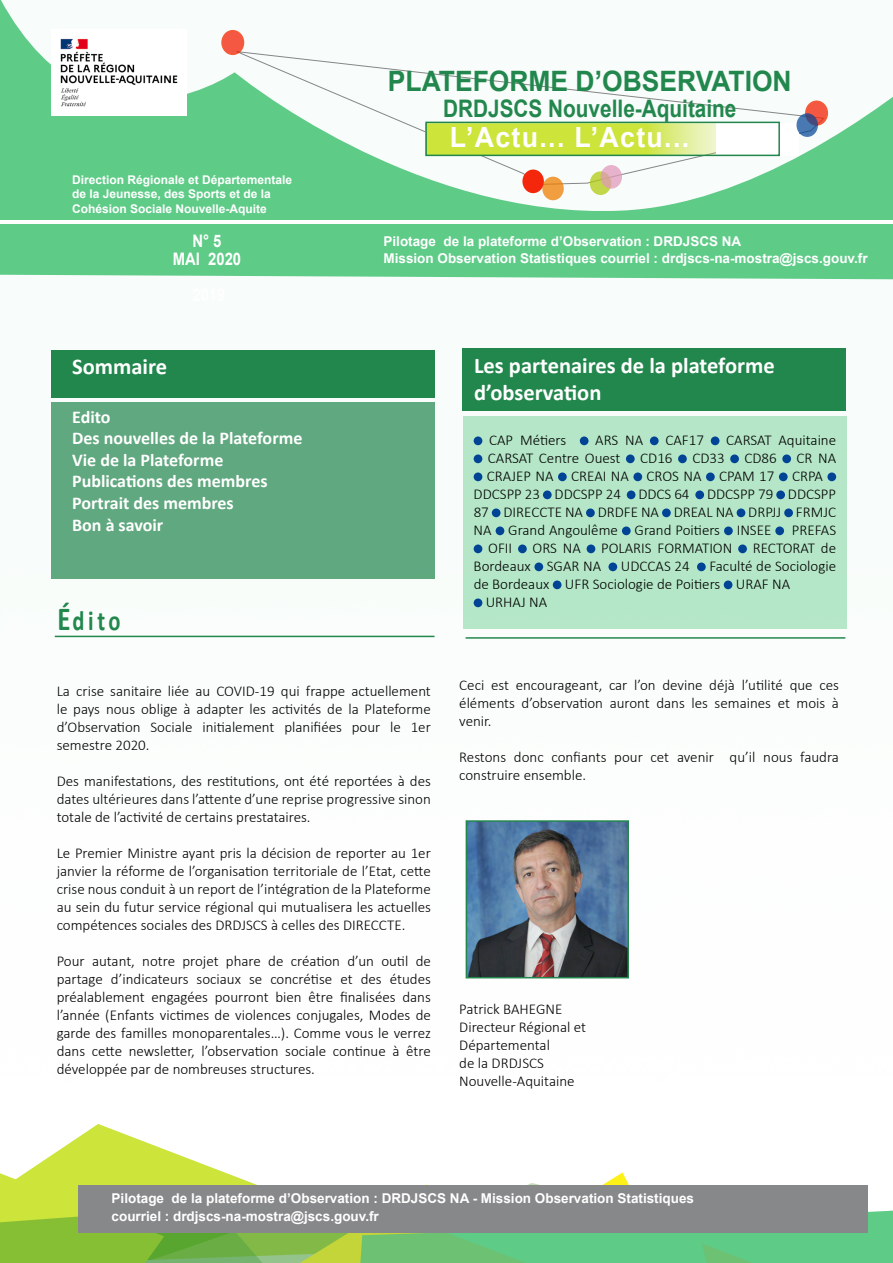
<style>
.page{position:relative;width:893px;height:1263px;background:#fff}
.page>*{position:absolute;margin:0;border:0;box-sizing:border-box;transform-origin:0 0}
.t1{font:700 28.2px "Calibri";color:#22874d;scale:.8 1}
.t2{font:700 28.05px "Arial";color:#22874d;scale:.94 1}
.t3{font:700 27.75px "Arial";letter-spacing:.05em;color:#fff;scale:.96 1}
.t4{font:700 24.15px "Arial";color:#22874d;scale:.86 1}
.t5{font:700 22.5px/27px "Calibri";color:#fff}
.t6{font:700 18px/21.6px "Calibri";color:#fff}
.t7{font:700 17.25px/18px "Arial";color:#fff;text-align:center;scale:.86 1}
.t8{font:300 15px/18px "Calibri";color:#000;text-align:justify}
.t9{font:700 13.5px/17.2px "Arial";color:#fff}
.t10{font:700 12px/14.4px "Arial";color:#fff}
.s1{font-size:33.75px}
</style>
<div class="page">
<div style="left:464px;top:416px;width:383px;height:213px;background:#b4e6c7"></div>
<svg style="left:80px;top:1124px;width:50px;height:12px"></svg>
<div style="left:51px;top:350px;width:383px;height:47px;background:#22874d"></div>
<div style="left:51px;top:402px;width:383px;height:177px;background:#60a87f"></div>
<svg style="left:0;top:1136px;width:893px;height:127px"></svg>
<svg style="left:0;top:1189px;width:703px;height:74px"></svg>
<div style="left:462px;top:349px;width:384px;height:62px;background:#22874d"></div>
<div style="left:474px;top:436px;width:8px;height:9px;background:#014495;border-radius:50%"></div>
<div style="left:580px;top:436px;width:8px;height:9px;background:#014495;border-radius:50%"></div>
<div style="left:650px;top:436px;width:9px;height:9px;background:#014495;border-radius:50%"></div>
<div style="left:711px;top:436px;width:8px;height:9px;background:#014495;border-radius:50%"></div>
<div style="left:474px;top:454px;width:8px;height:9px;background:#014495;border-radius:50%"></div>
<div style="left:626px;top:454px;width:9px;height:9px;background:#014495;border-radius:50%"></div>
<div style="left:678px;top:454px;width:9px;height:9px;background:#014495;border-radius:50%"></div>
<div style="left:730px;top:454px;width:9px;height:9px;background:#014495;border-radius:50%"></div>
<div style="left:782px;top:454px;width:9px;height:9px;background:#014495;border-radius:50%"></div>
<div style="left:474px;top:472px;width:8px;height:9px;background:#014495;border-radius:50%"></div>
<div style="left:558px;top:472px;width:9px;height:9px;background:#014495;border-radius:50%"></div>
<div style="left:633px;top:472px;width:9px;height:9px;background:#014495;border-radius:50%"></div>
<div style="left:706px;top:472px;width:9px;height:9px;background:#014495;border-radius:50%"></div>
<div style="left:779px;top:472px;width:9px;height:9px;background:#014495;border-radius:50%"></div>
<div style="left:827px;top:472px;width:9px;height:9px;background:#014495;border-radius:50%"></div>
<div style="left:543px;top:490px;width:9px;height:9px;background:#014495;border-radius:50%"></div>
<div style="left:627px;top:490px;width:8px;height:9px;background:#014495;border-radius:50%"></div>
<div style="left:695px;top:490px;width:9px;height:9px;background:#014495;border-radius:50%"></div>
<div style="left:776px;top:490px;width:9px;height:9px;background:#014495;border-radius:50%"></div>
<div style="left:492px;top:508px;width:8px;height:9px;background:#014495;border-radius:50%"></div>
<div style="left:586px;top:508px;width:9px;height:9px;background:#014495;border-radius:50%"></div>
<div style="left:662px;top:508px;width:9px;height:9px;background:#014495;border-radius:50%"></div>
<div style="left:737px;top:508px;width:8px;height:9px;background:#014495;border-radius:50%"></div>
<div style="left:784px;top:508px;width:9px;height:9px;background:#014495;border-radius:50%"></div>
<div style="left:496px;top:526px;width:8px;height:9px;background:#014495;border-radius:50%"></div>
<div style="left:622px;top:526px;width:9px;height:9px;background:#014495;border-radius:50%"></div>
<div style="left:724px;top:526px;width:9px;height:9px;background:#014495;border-radius:50%"></div>
<div style="left:775px;top:526px;width:9px;height:9px;background:#014495;border-radius:50%"></div>
<div style="left:474px;top:544px;width:8px;height:9px;background:#014495;border-radius:50%"></div>
<div style="left:518px;top:544px;width:9px;height:9px;background:#014495;border-radius:50%"></div>
<div style="left:587px;top:544px;width:8px;height:9px;background:#014495;border-radius:50%"></div>
<div style="left:738px;top:544px;width:9px;height:9px;background:#014495;border-radius:50%"></div>
<div style="left:534px;top:562px;width:9px;height:9px;background:#014495;border-radius:50%"></div>
<div style="left:608px;top:562px;width:9px;height:9px;background:#014495;border-radius:50%"></div>
<div style="left:697px;top:562px;width:9px;height:9px;background:#014495;border-radius:50%"></div>
<div style="left:553px;top:580px;width:8px;height:9px;background:#014495;border-radius:50%"></div>
<div style="left:724px;top:580px;width:8px;height:9px;background:#014495;border-radius:50%"></div>
<div style="left:474px;top:598px;width:8px;height:9px;background:#014495;border-radius:50%"></div>
<div style="left:78px;top:1185px;width:789px;height:48px;background:#87888a"></div>
<hr style="left:55px;top:636px;width:379px;height:1px;background:#22874d">
<img style="left:469px;top:823px;width:157px;height:152px">
<div style="left:466px;top:820px;width:163px;height:158px;border:2px solid #22874d"></div>
<svg style="left:0;top:0;width:893px;height:280px;fill:#5ecb87"></svg>
<hr style="left:0;top:221px;width:893px;height:3px;background:#fff">
<svg style="left:428px;top:125px;width:288px;height:28px;fill:#cde43a"></svg>
<div style="left:716px;top:123px;width:83px;height:33px;background:#fff"></div>
<div style="left:425px;top:122px;width:355px;height:34px;border:2px solid #22874d"></div>
<div style="left:222px;top:31px;width:21px;height:23px;background:#f45843;border-radius:50%"></div>
<div style="left:221px;top:30px;width:23px;height:25px;border:2px solid #f52c00;border-radius:50%"></div>
<svg style="left:542px;top:177px;width:22px;height:23px"></svg>
<svg style="left:590px;top:171px;width:21px;height:24px"></svg>
<svg style="left:601px;top:165px;width:21px;height:24px"></svg>
<svg style="left:806px;top:101px;width:21px;height:24px"></svg>
<div style="left:805px;top:101px;width:23px;height:25px;border:2px solid #f52c00;border-radius:50%"></div>
<div style="left:522px;top:170px;width:22px;height:23px;background:#f4270c;border-radius:50%"></div>
<svg style="left:796px;top:113px;width:22px;height:24px"></svg>
<hr style="left:466px;top:637px;width:379px;height:2px;background:#22874d">
<img style="left:51px;top:30px;width:136px;height:85px">
<h2 class="t2" style="left:388px;top:62px;width:431px">PLATEFORME D’OBSERVATION</h2>
<h3 class="t4" style="left:443px;top:91px;width:343px">DRDJSCS Nouvelle-Aquitaine</h3>
<p class="t10" style="left:72px;top:172px;width:222px">Direction Régionale et Départementale de la Jeunesse, des Sports et de la<br>Cohésion Sociale Nouvelle-Aquite</p>
<h3 class="t3" style="left:450px;top:118px;width:251px">L’Actu... L’Actu...</h3>
<p class="t7" style="left:173px;top:232px;width:81px">N° 5<br>MAI 2020</p>
<p class="t9" style="left:383px;top:232px;width:486px">Pilotage de la plateforme d’Observation : DRDJSCS NA<br>Mission Observation Statistiques courriel : drdjscs-na-mostra@jscs.gouv.fr</p>
<h3 class="t5" style="left:72px;top:353px;width:97px">Sommaire</h3>
<p class="t6" style="left:72px;top:405px;width:232px">Edito<br>Des nouvelles de la Plateforme<br>Vie de la Plateforme<br>Publications des membres<br>Portrait des membres<br>Bon à savoir</p>
<h1 class="t1" style="left:58px;top:600px;width:80px"><span class="s1">É</span>dito</h1>
<p class="t8" style="left:57px;top:682px;width:376px">La crise sanitaire liée au COVID-19 qui frappe actuellement le pays nous oblige à adapter les activités de la Plateforme d’Observation Sociale initialement planifiées pour le 1er semestre 2020.</p>
<p class="t8" style="left:57px;top:772px;width:376px">Des manifestations, des restitutions, ont été reportées à des dates ultérieures dans l’attente d’une reprise progressive sinon totale de l’activité de certains prestataires.</p>
<p class="t8" style="left:57px;top:844px;width:376px">Le Premier Ministre ayant pris la décision de reporter au 1er janvier la réforme de l’organisation territoriale de l’Etat, cette crise nous conduit à un report de l’intégration de la Plateforme au sein du futur service régional qui mutualisera les actuelles compétences sociales des DRDJSCS à celles des DIRECCTE.</p>
<p class="t8" style="left:57px;top:952px;width:376px">Pour autant, notre projet phare de création d’un outil de partage d’indicateurs sociaux se concrétise et des études préalablement engagées pourront bien être finalisées dans l’année (Enfants victimes de violences conjugales, Modes de garde des familles monoparentales…). Comme vous le verrez dans cette newsletter, l’observation sociale continue à être développée par de nombreuses structures.</p>
<h3 class="t5" style="left:474px;top:351px;width:302px">Les partenaires de la plateforme d’observation</h3>
<p class="t8" style="left:489px;top:431px;width:79px">CAP Métiers</p>
<p class="t8" style="left:595px;top:431px;width:49px">ARS NA</p>
<p class="t8" style="left:665px;top:431px;width:40px">CAF17</p>
<p class="t8" style="left:726px;top:431px;width:111px">CARSAT Aquitaine</p>
<p class="t8" style="left:488px;top:449px;width:134px">CARSAT Centre Ouest</p>
<p class="t8" style="left:640px;top:449px;width:34px">CD16</p>
<p class="t8" style="left:692px;top:449px;width:34px">CD33</p>
<p class="t8" style="left:744px;top:449px;width:34px">CD86</p>
<p class="t8" style="left:797px;top:449px;width:41px">CR NA</p>
<p class="t8" style="left:487px;top:467px;width:338px">CRAJEP NA CREAI NA CROS NA CPAM 17 CRPA</p>
<p class="t8" style="left:474px;top:485px;width:364px">DDCSPP 23 DDCSPP 24 DDCS 64 DDCSPP 79 DDCSPP</p>
<p class="t8" style="left:474px;top:503px;width:364px">87 DIRECCTE NA DRDFE NA DREAL NA DRPJJ FRMJC</p>
<p class="t8" style="left:474px;top:521px;width:299px">NA Grand Angoulême Grand Poitiers INSEE</p>
<p class="t8" style="left:792px;top:521px;width:46px">PREFAS</p>
<p class="t8" style="left:488px;top:539px;width:26px">OFII</p>
<p class="t8" style="left:533px;top:539px;width:50px">ORS NA</p>
<p class="t8" style="left:601px;top:539px;width:133px">POLARIS FORMATION</p>
<p class="t8" style="left:753px;top:539px;width:85px">RECTORAT de</p>
<p class="t8" style="left:474px;top:557px;width:129px">Bordeaux SGAR NA</p>
<p class="t8" style="left:621px;top:557px;width:70px">UDCCAS 24</p>
<p class="t8" style="left:709px;top:557px;width:128px">Faculté de Sociologie</p>
<p class="t8" style="left:474px;top:575px;width:318px">de Bordeaux UFR Sociologie de Poitiers URAF NA</p>
<p class="t8" style="left:486px;top:593px;width:63px">URHAJ NA</p>
<p class="t8" style="left:459px;top:676px;width:381px">Ceci est encourageant, car l’on devine déjà l’utilité que ces éléments d’observation auront dans les semaines et mois à venir.</p>
<p class="t8" style="left:459px;top:748px;width:381px">Restons donc confiants pour cet avenir qu’il nous faudra construire ensemble.</p>
<p class="t8" style="left:459px;top:1000px;width:128px;text-align:left">Patrick BAHEGNE<br>Directeur Régional et<br>Départemental<br>de la DRDJSCS<br>Nouvelle-Aquitaine</p>
<p class="t9" style="left:112px;top:1190px;width:584px">Pilotage de la plateforme d’Observation : DRDJSCS NA - Mission Observation Statistiques courriel : drdjscs-na-mostra@jscs.gouv.fr</p>
</div>
